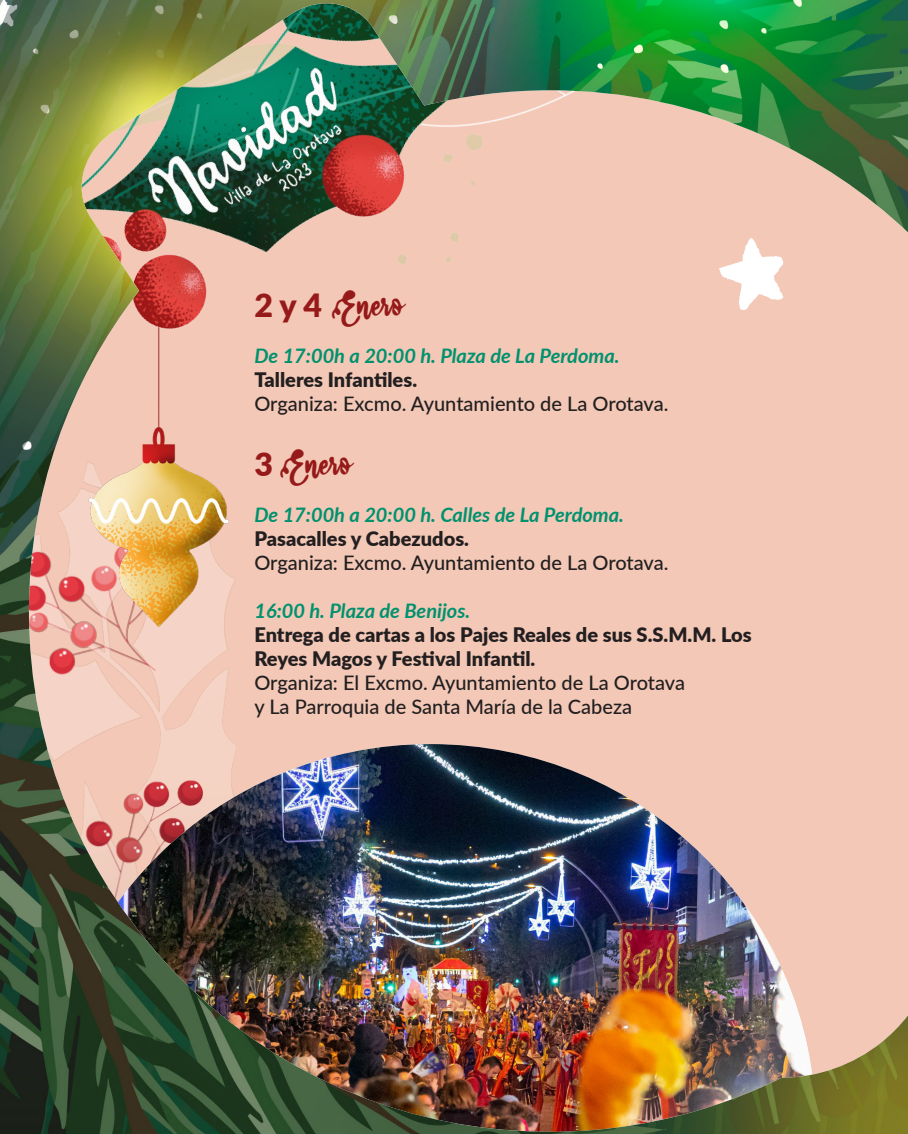
<style>
.page{position:relative;width:908px;height:1134px;background:#fff}
.page>*{position:absolute;margin:0;border:0;box-sizing:border-box;transform-origin:0 0}
.t1{font:22px "Calligraphy Stye";color:#961a19}
.t2{font:500 20px "Lato";color:#231f20}
.t3{font:900 20px/24px "Lato";color:#231f20}
.t4{font:italic 700 20px "Lato";color:#00916e}
.s1{font-family:"Lato";font-weight:900;font-size:32px}
</style>
<div class="page">
<img style="left:0;top:0;width:907px;height:1134px">
<p class="t1" style="left:254px;top:295px;width:152px"><span class="s1">2 y 4</span> Enero</p>
<p class="t4" style="left:254px;top:341px;width:366px">De 17:00h a 20:00 h. Plaza de La Perdoma.</p>
<p class="t3" style="left:254px;top:367px;width:164px">Talleres Infantiles.</p>
<p class="t2" style="left:254px;top:390px;width:415px">Organiza: Excmo. Ayuntamiento de La Orotava.</p>
<p class="t1" style="left:254px;top:453px;width:100px"><span class="s1">3</span> Enero</p>
<p class="t4" style="left:254px;top:500px;width:371px">De 17:00h a 20:00 h. Calles de La Perdoma.</p>
<p class="t3" style="left:254px;top:526px;width:216px">Pasacalles y Cabezudos.</p>
<p class="t2" style="left:254px;top:548px;width:415px">Organiza: Excmo. Ayuntamiento de La Orotava.</p>
<p class="t4" style="left:254px;top:596px;width:217px">16:00 h. Plaza de Benijos.</p>
<p class="t3" style="left:254px;top:622px;width:498px">Entrega de cartas a los Pajes Reales de sus S.S.M.M. Los<br>Reyes Magos y Festival Infantil.</p>
<p class="t2" style="left:254px;top:668px;width:432px">Organiza: El Excmo. Ayuntamiento de La Orotava</p>
<p class="t2" style="left:254px;top:692px;width:379px">y La Parroquia de Santa María de la Cabeza</p>
</div>
